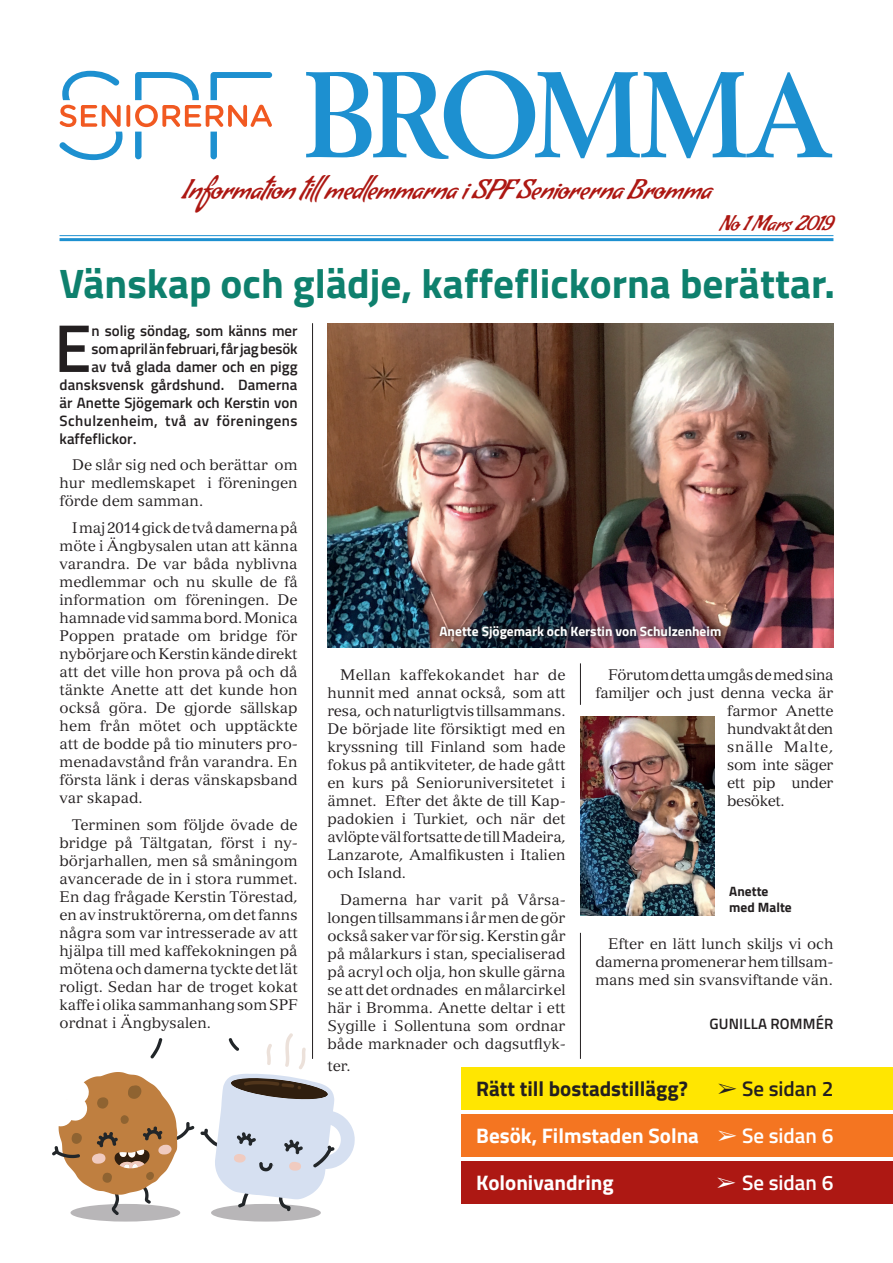
<style>
.page{position:relative;width:893px;height:1263px;background:#fff}
.page>*{position:absolute;margin:0;border:0;box-sizing:border-box;transform-origin:0 0}
.t1{font:700 120px "Berling";letter-spacing:-.04em;color:#1d90d0;scale:.95 1}
.t2{font:600 67.5px "Titillium Web";color:#231f20}
.t3{font:700 41.25px "Titillium Web";color:#0e806d}
.t4{font:27px "Condiment";letter-spacing:-.02em;color:#ad1813}
.t5{font:700 21px "Titillium Web";color:#fff}
.t6{font:700 21px "Titillium Web";color:#231f20}
.t7{font:21px "Condiment";letter-spacing:-.02em;color:#ad1813}
.t8{font:600 21px "Titillium Web";color:#231f20}
.t9{font:600 21px "Titillium Web";color:#fff}
.t10{font:15px/18px "Versailles";color:#231f20;text-align:justify}
.t11{font:600 15px "Titillium Web";color:#231f20}
.t12{font:15px "Versailles";letter-spacing:-.02em;color:#231f20}
.t13{font:600 15px "Titillium Web";letter-spacing:.03em;color:#231f20}
.t14{font:15px "Versailles";letter-spacing:-.025em;color:#231f20}
.t15{font:15px "Versailles";letter-spacing:-.03em;color:#231f20}
.t16{font:15px "Versailles";letter-spacing:.06em;color:#231f20}
.t17{font:700 13.5px "Titillium Web";color:#fff}
.t18{font:700 13.5px/16.2px "Titillium Web";color:#231f20}
.s1{font-family:"Versailles";font-weight:700}
.s2{font-weight:600}
</style>
<div class="page">
<hr style="left:60px;top:235px;width:773px;height:1px;background:#1d90d0">
<hr style="left:60px;top:238px;width:773px;height:3px;background:#1d90d0">
<svg style="left:60px;top:71px;width:63px;height:89px"></svg>
<svg style="left:126px;top:105px;width:4px;height:22px"></svg>
<svg style="left:135px;top:72px;width:137px;height:87px"></svg>
<div style="left:70px;top:1204px;width:110px;height:17px;background:#b8b6b8;border-radius:50%"></div>
<div style="left:211px;top:1204px;width:110px;height:17px;background:#b8b6b8;border-radius:50%"></div>
<svg style="left:52px;top:1072px;width:142px;height:143px"></svg>
<svg style="left:200px;top:1033px;width:155px;height:178px"></svg>
<svg style="left:151px;top:1038px;width:11px;height:20px"></svg>
<hr style="left:580px;top:663px;width:1px;height:42px;background:#231f20">
<hr style="left:312px;top:323px;width:1px;height:736px;background:#231f20">
<img style="left:327px;top:323px;width:506px;height:325px">
<img style="left:580px;top:716px;width:134px;height:199px">
<div style="left:461px;top:1067px;width:432px;height:43px;background:#ffe601"></div>
<div style="left:461px;top:1114px;width:432px;height:43px;background:#f47521"></div>
<div style="left:461px;top:1161px;width:432px;height:42px;background:#ad1813"></div>
<hr style="left:580px;top:933px;width:1px;height:126px;background:#231f20">
<img style="left:433px;top:619px;width:294px;height:27px">
<h1 class="t1" style="left:304px;top:45px;width:557px">BROMMA</h1>
<h3 class="t4" style="left:182px;top:173px;width:531px">Information till medlemmarna i SPF Seniorerna Bromma</h3>
<h3 class="t7" style="left:720px;top:210px;width:115px">No 1 Mars 2019</h3>
<h3 class="t3" style="left:60px;top:252px;width:777px">Vänskap och glädje, kaffeflickorna berättar.</h3>
<h2 class="t2" style="left:54px;top:298px;width:39px">E</h2>
<p class="t11" style="left:92px;top:319px;width:208px">n solig söndag, som känns mer</p>
<p class="t11" style="left:92px;top:337px;width:208px">som april än februari, får jag besök</p>
<p class="t11" style="left:92px;top:355px;width:208px">av två glada damer och en pigg</p>
<p class="t11" style="left:60px;top:373px;width:240px">dansksvensk gårdshund. Damerna</p>
<p class="t11" style="left:60px;top:391px;width:240px">är Anette Sjögemark och Kerstin von</p>
<p class="t13" style="left:60px;top:409px;width:240px">Schulzenheim, två av föreningens</p>
<p class="t11" style="left:60px;top:427px;width:79px">kaffeflickor<span class="s1">.</span></p>
<p class="t10" style="left:60px;top:456px;width:240px;text-indent:13px">De slår sig ned och berättar om hur medlemskapet i föreningen förde dem samman.</p>
<p class="t10" style="left:60px;top:519px;width:240px;text-indent:13px">I maj 2014 gick de två damerna på möte i Ängbysalen utan att känna varandra. De var båda nyblivna medlemmar och nu skulle de få information om föreningen. De hamnade vid samma bord. Monica Poppen pratade om bridge för nybörjare och Kerstin kände direkt att det ville hon prova på och då tänkte Anette att det kunde hon också göra. De gjorde sällskap hem från mötet och upptäckte att de bodde på tio minuters pro&shy;menadavstånd från varandra. En första länk i deras vänskapsband var skapad.</p>
<p class="t10" style="left:60px;top:815px;width:240px;text-indent:13px">Terminen som följde övade de bridge på Tältgatan, först i ny&shy;börjarhallen, men så småningom avancerade de in i stora rummet.<br>En dag frågade Kerstin Törestad, en av instruktörerna, om det fanns några som var intresserade av att hjälpa till med kaffekokningen på mötena och damerna tyckte det lät roligt. Sedan har de troget kokat kaffe i olika sammanhang som SPF ordnat i Ängbysalen.</p>
<p class="t17" style="left:439px;top:621px;width:283px">Anette Sjögemark och Kerstin von Schulzenheim</p>
<p class="t10" style="left:327px;top:666px;width:240px;text-indent:13px">Mellan kaffekokandet har de hunnit med annat också, som att resa, och naturligtvis tillsammans.<br>De började lite försiktigt med en kryssning till Finland som hade fokus på antikviteter, de hade gått en kurs på Senioruniversitetet i ämnet. Efter det åkte de till Kap&shy;padokien i Turkiet, och när det avlöpte väl fortsatte de till Madeira, Lanzarote, Amalfikusten i Italien och Island.</p>
<p class="t10" style="left:327px;top:891px;width:240px;text-indent:13px">Damerna har varit på Vårsa&shy;longen tillsammans i år men de gör också saker var för sig. Kerstin går på målarkurs i stan, specialiserad på acryl och olja, hon skulle gärna se att det ordnades en målarcirkel här i Bromma. Anette deltar i ett Sygille i Sollentuna som ordnar både marknader och dagsutflyk-</p>
<p class="t10" style="left:327px;top:1056px;width:25px">ter.</p>
<p class="t14" style="left:608px;top:666px;width:227px">Förutom detta umgås de med sina</p>
<p class="t10" style="left:595px;top:684px;width:240px">familjer och just denna vecka är</p>
<p class="t10" style="left:727px;top:702px;width:108px">farmor Anette</p>
<p class="t15" style="left:727px;top:720px;width:108px">hundvakt åt den</p>
<p class="t16" style="left:727px;top:738px;width:108px">snälle Malte,</p>
<p class="t12" style="left:727px;top:756px;width:108px">som inte säger</p>
<p class="t12" style="left:727px;top:774px;width:108px">ett pip under</p>
<p class="t12" style="left:727px;top:792px;width:59px">besöket.</p>
<p class="t18" style="left:729px;top:882px;width:64px">Anette med Malte</p>
<p class="t10" style="left:595px;top:935px;width:240px;text-indent:13px">Efter en lätt lunch skiljs vi och damerna promenerar hem tillsam&shy;mans med sin svansviftande vän.</p>
<p class="t11" style="left:710px;top:1012px;width:125px">GUNILLA ROMMÉR</p>
<h3 class="t6" style="left:476px;top:1073px;width:213px">Rätt till bostadstillägg?</h3>
<h3 class="t8" style="left:718px;top:1073px;width:117px">➢ Se sidan 2</h3>
<h3 class="t5" style="left:476px;top:1120px;width:359px">Besök, Filmstaden Solna ➢ <span class="s2">Se sidan 6</span></h3>
<h3 class="t5" style="left:476px;top:1166px;width:139px">Kolonivandring</h3>
<h3 class="t9" style="left:717px;top:1167px;width:118px">➢ Se sidan 6</h3>
</div>
